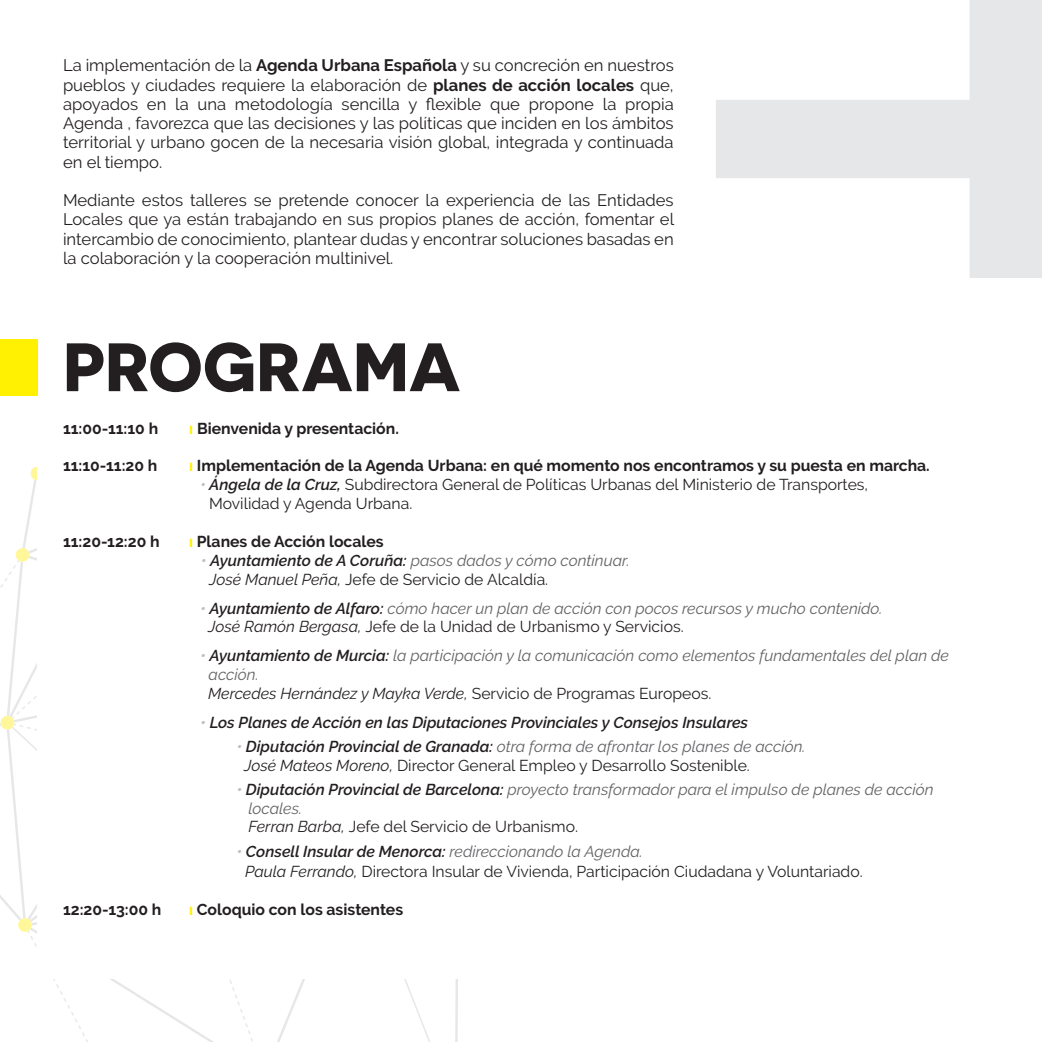
<style>
.page{position:relative;width:1042px;height:1042px;background:#fff}
.page>*{position:absolute;margin:0;border:0;box-sizing:border-box;transform-origin:0 0}
.t1{font:700 68.25px "Novecentosanswide";color:#231f20}
.t2{font:16.62px/19.2px "Raleway";color:#231f20;text-align:justify}
.t3{font:italic 15.75px/18.9px "Raleway";color:#636366}
.t4{font:15.75px/18.9px "Raleway";color:#231f20}
.t5{font:700 15.75px "Raleway";color:#231f20}
.t6{font:italic 600 15.75px "Raleway";color:#231f20}
.s1{font-weight:700}
.s2{color:#fff101}
.s3{font-weight:600;font-style:italic;color:#bcbdc0}
.s4{font-weight:600;font-style:italic}
.s5{font-weight:600;color:#bcbdc0}
.s6{font-weight:600;color:#231f20}
.s7{color:#231f20}
.s8{font-style:normal;color:#231f20}
.s9{color:#bcbdc0}
.s10{font-style:italic;color:#636366}
.s11{font-style:italic}
</style>
<div class="page">
<svg style="left:0;top:466px;width:458px;height:576px"></svg>
<div style="left:37px;top:271px;width:908px;height:708px;background:#fff"></div>
<div style="left:0;top:339px;width:37px;height:57px;background:#fff101"></div>
<svg style="left:716px;top:0;width:326px;height:278px"></svg>
<p class="t2" style="left:63px;top:56px;width:612px">La implementación de la <span class="s1">Agenda Urbana Española</span> y su concreción en nuestros pueblos y ciudades requiere la elaboración de <span class="s1">planes de acción locales</span> que, apoyados en la una metodología sencilla y flexible que propone la propia Agenda , favorezca que las decisiones y las políticas que inciden en los ámbitos territorial y urbano gocen de la necesaria visión global, integrada y continuada en el tiempo.</p>
<p class="t2" style="left:63px;top:191px;width:613px">Mediante estos talleres se pretende conocer la experiencia de las Entidades Locales que ya están trabajando en sus propios planes de acción, fomentar el intercambio de conocimiento, plantear dudas y encontrar soluciones basadas en la colaboración y la cooperación multinivel.</p>
<h1 class="t1" style="left:63px;top:325px;width:399px">PROGRAMA</h1>
<p class="t5" style="left:63px;top:419px;width:97px">11:00-11:10 h</p>
<p class="t5" style="left:189px;top:419px;width:211px"><span class="s2">ı</span> Bienvenida y presentación.</p>
<p class="t5" style="left:63px;top:457px;width:96px">11:10-11:20 h</p>
<p class="t5" style="left:189px;top:457px;width:742px"><span class="s2">ı</span> Implementación de la Agenda Urbana: en qué momento nos encontramos y su puesta en marcha.</p>
<p class="t4" style="left:209px;top:475px;width:660px;text-indent:-9px"><span class="s3">•</span> <span class="s4">Ángela de la Cruz,</span> Subdirectora General de Políticas Urbanas del Ministerio de Transportes,<br>Movilidad y Agenda Urbana.</p>
<p class="t5" style="left:63px;top:532px;width:98px">11:20-12:20 h</p>
<p class="t5" style="left:189px;top:532px;width:196px"><span class="s2">ı</span> Planes de Acción locales</p>
<p class="t3" style="left:209px;top:551px;width:422px;text-indent:-8px"><span class="s5">•</span> <span class="s6">Ayuntamiento de A Coruña:</span> pasos dados y cómo continuar.<br><span class="s7">José Manuel Peña,</span> <span class="s8">Jefe de Servicio de Alcaldía.</span></p>
<p class="t3" style="left:208px;top:598px;width:676px;text-indent:-8px"><span class="s5">•</span> <span class="s6">Ayuntamiento de Alfaro:</span> cómo hacer un plan de acción con pocos recursos y mucho contenido.<br><span class="s7">José Ramón Bergasa,</span> <span class="s8">Jefe de la Unidad de Urbanismo y Servicios.</span></p>
<p class="t3" style="left:208px;top:646px;width:742px;text-indent:-8px"><span class="s5">•</span> <span class="s6">Ayuntamiento de Murcia:</span> la participación y la comunicación como elementos fundamentales del plan de acción.<br><span class="s7">Mercedes Hernández y Mayka Verde,</span> <span class="s8">Servicio de Programas Europeos.</span></p>
<p class="t6" style="left:200px;top:713px;width:549px"><span class="s9">•</span> Los Planes de Acción en las Diputaciones Provinciales y Consejos Insulares</p>
<p class="t4" style="left:244px;top:737px;width:563px;text-indent:-7px"><span class="s3">•</span> <span class="s4">Diputación Provincial de Granada:</span> <span class="s10">otra forma de afrontar los planes de acción.<br></span><span class="s11">José Mateos Moreno,</span> Director General Empleo y Desarrollo Sostenible.</p>
<p class="t3" style="left:248px;top:779px;width:686px;text-indent:-12px"><span class="s5">•</span> <span class="s6">Diputación Provincial de Barcelona:</span> proyecto transformador para el impulso de planes de acción locales.<br><span class="s7">Ferran Barba,</span> <span class="s8">Jefe del Servicio de Urbanismo.</span></p>
<p class="t4" style="left:245px;top:842px;width:619px;line-height:20.1px;text-indent:-8px"><span class="s3">•</span> <span class="s4">Consell Insular de Menorca:</span> <span class="s10">redireccionando la Agenda.<br></span><span class="s11">Paula Ferrando,</span> Directora Insular de Vivienda, Participación Ciudadana y Voluntariado.</p>
<p class="t5" style="left:63px;top:901px;width:100px">12:20-13:00 h</p>
<p class="t5" style="left:189px;top:901px;width:216px"><span class="s2">ı</span> Coloquio con los asistentes</p>
</div>
